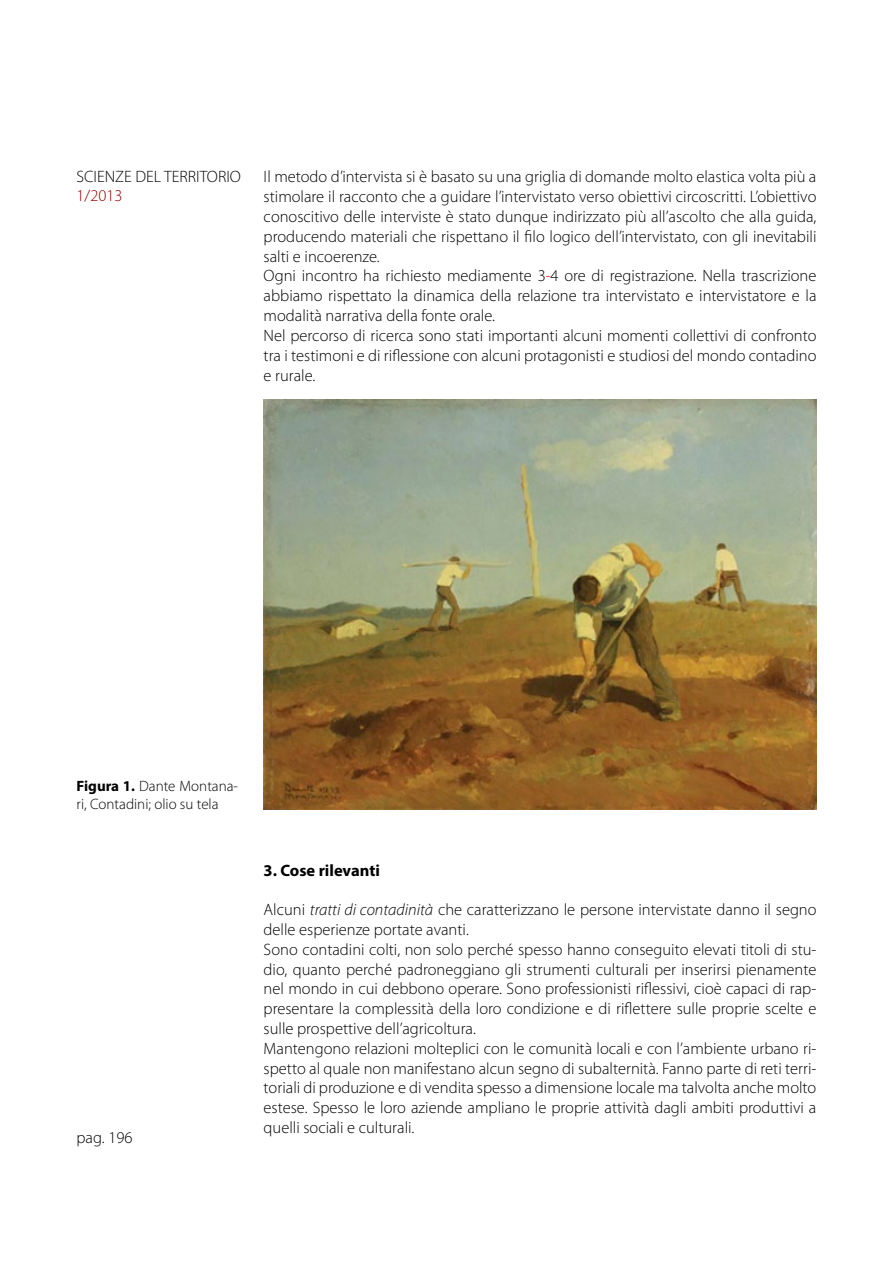
<style>
.page{position:relative;width:893px;height:1263px;background:#fff}
.page>*{position:absolute;margin:0;border:0;box-sizing:border-box;transform-origin:0 0}
.t1{font:300 16.5px/19.8px "Myriad Pro";color:#000}
.t2{font:700 16.5px "Myriad Pro";color:#000}
.t3{font:300 16.5px "Myriad Pro";color:#950000}
.t4{font:300 15px/18px "Myriad Pro";color:#000}
.s1{color:#f00}
.s2{font-weight:700}
.s3{font-style:italic}
</style>
<div class="page">
<img style="left:264px;top:399px;width:552px;height:410px">
<p class="t1" style="left:77px;top:167px;width:166px">SCIENZE DEL TERRITORIO</p>
<p class="t3" style="left:77px;top:185px;width:48px">1/2013</p>
<p class="t1" style="left:264px;top:167px;width:554px">Il metodo d’intervista si è basato su una griglia di domande molto elastica volta più a stimolare il racconto che a guidare l’intervistato verso obiettivi circoscritti. L’obiettivo conoscitivo delle interviste è stato dunque indirizzato più all’ascolto che alla guida, producendo materiali che rispettano il filo logico dell’intervistato, con gli inevitabili salti e incoerenze.<br>Ogni incontro ha richiesto mediamente 3<span class="s1">-</span>4 ore di registrazione. Nella trascrizione abbiamo rispettato la dinamica della relazione tra intervistato e intervistatore e la modalità narrativa della fonte orale.<br>Nel percorso di ricerca sono stati importanti alcuni momenti collettivi di confronto tra i testimoni e di riflessione con alcuni protagonisti e studiosi del mondo contadino e rurale.</p>
<p class="t4" style="left:77px;top:777px;width:163px"><span class="s2">Figura 1.</span> Dante Montana&shy;ri, Contadini; olio su tela</p>
<p class="t1" style="left:77px;top:1128px;width:57px">pag. 196</p>
<p class="t2" style="left:264px;top:859px;width:118px">3. Cose rilevanti</p>
<p class="t1" style="left:264px;top:900px;width:554px">Alcuni <span class="s3">tratti di contadinità</span> che caratterizzano le persone intervistate danno il segno delle esperienze portate avanti.<br>Sono contadini colti, non solo perché spesso hanno conseguito elevati titoli di stu&shy;dio, quanto perché padroneggiano gli strumenti culturali per inserirsi pienamente nel mondo in cui debbono operare. Sono professionisti riflessivi, cioè capaci di rap&shy;presentare la complessità della loro condizione e di riflettere sulle proprie scelte e sulle prospettive dell’agricoltura.<br>Mantengono relazioni molteplici con le comunità locali e con l’ambiente urbano ri&shy;spetto al quale non manifestano alcun segno di subalternità. Fanno parte di reti terri&shy;toriali di produzione e di vendita spesso a dimensione locale ma talvolta anche molto estese. Spesso le loro aziende ampliano le proprie attività dagli ambiti produttivi a quelli sociali e culturali.</p>
</div>
